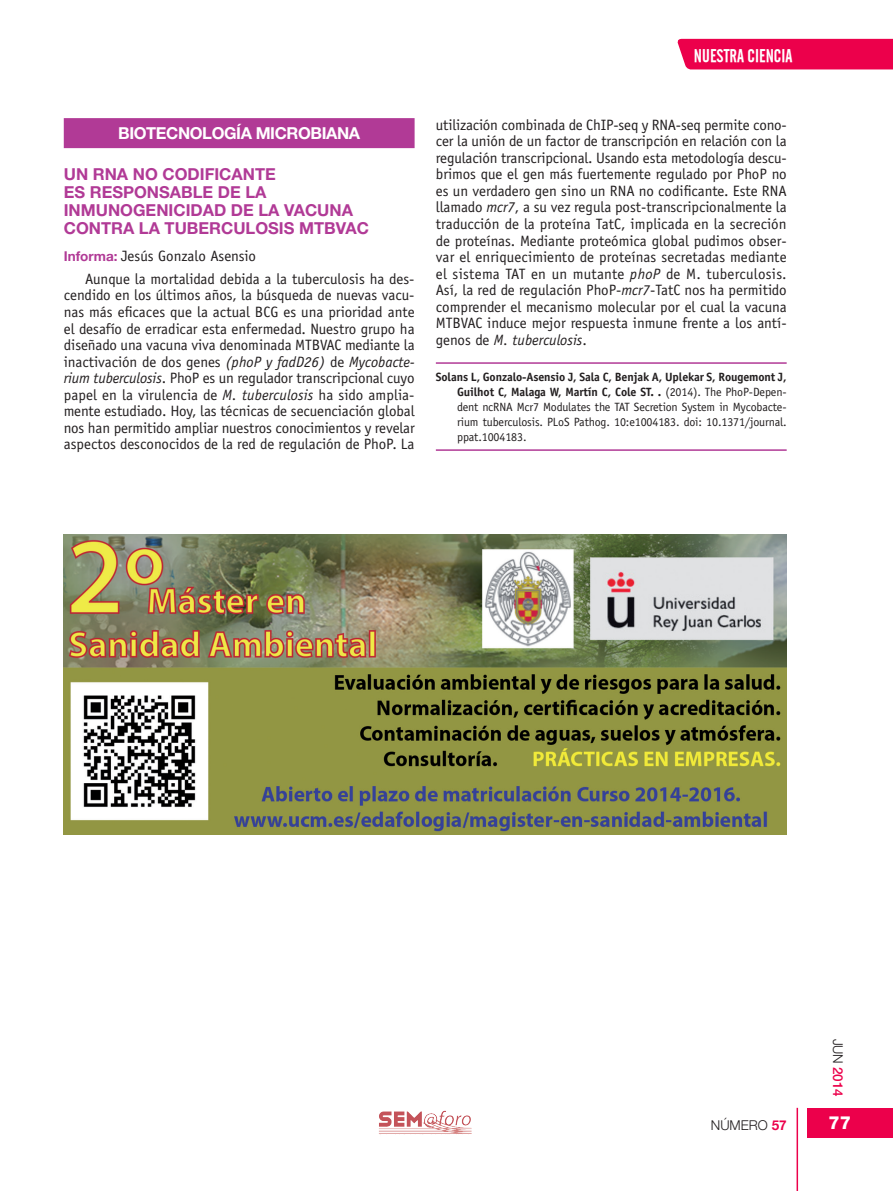
<style>
.page{position:relative;width:893px;height:1191px;background:#fff}
.page>*{position:absolute;margin:0;border:0;box-sizing:border-box;transform-origin:0 0}
.t1{font:18px "Cafeta";color:#fff}
.t2{font:800 18px "Helvetica Neue LT Std";color:#fff}
.TIT2{font:700 16.5px/18px "Helvetica Neue LT Std";color:#b13a96}
.TIT1{font:700 16.5px "Helvetica Neue LT Std";letter-spacing:-.025em;color:#fff}
._01_TEXTO{font:15px/16.5px "Officina Sans Std";color:#231f20;text-align:justify}
._03_TXT_AUTOR_DIRECT{font:15px "Officina Sans Std";color:#231f20}
.t3{font:300 13.5px "Helvetica Neue";color:#231f20}
.t4{font:500 13.5px "Helvetica Neue";color:#ec004b}
.BIBLIOGRAFÍA{font:12px/15px "Officina Sans Std";letter-spacing:-.01em;color:#231f20;text-align:justify}
.s1{font-family:"Helvetica Neue";font-weight:700;font-size:13.5px;color:#b13a96}
.s2{font-style:italic}
.s3{font-weight:700}
.s4{font-weight:300;color:#231f20}
.s5{font-weight:700;color:#ec004b}
</style>
<div class="page">
<div style="left:808px;top:1108px;width:85px;height:29px;background:#ec004b"></div>
<img style="left:423px;top:1111px;width:21px;height:12px">
<hr style="left:796px;top:1107px;width:2px;height:84px;background:#ec004b">
<div style="left:677px;top:39px;width:216px;height:30px;background:#ec004b"></div>
<div style="left:64px;top:118px;width:351px;height:30px;background:#b13a96"></div>
<img style="left:64px;top:535px;width:723px;height:299px">
<hr style="left:436px;top:362px;width:351px;height:2px;background:#b13a96">
<hr style="left:436px;top:449px;width:351px;height:2px;background:#b13a96">
<p class="t1" style="left:694px;top:46px;width:100px">NUESTRA CIENCIA</p>
<p class="TIT1" style="left:118px;top:123px;width:243px">BIOTECNOLOGÍA MICROBIANA</p>
<p class="TIT2" style="left:64px;top:165px;width:307px">UN RNA NO CODIFICANTE<br>ES RESPONSABLE DE LA<br>INMUNOGENICIDAD DE LA VACUNA<br>CONTRA LA TUBERCULOSIS MTBVAC</p>
<p class="_03_TXT_AUTOR_DIRECT" style="left:64px;top:247px;width:194px"><span class="s1">Informa:</span> Jesús Gonzalo Asensio</p>
<p class="_01_TEXTO" style="left:64px;top:271px;width:352px;text-indent:21px">Aunque la mortalidad debida a la tuberculosis ha des&shy;cendido en los últimos años, la búsqueda de nuevas vacu&shy;nas más eficaces que la actual BCG es una prioridad ante el desafío de erradicar esta enfermedad. Nuestro grupo ha diseñado una vacuna viva denominada MTBVAC mediante la inactivación de dos genes <span class="s2">(phoP y fadD26)</span> de <span class="s2">Mycobacte&shy;rium tuberculosis</span>. PhoP es un regulador transcripcional cuyo papel en la virulencia de <span class="s2">M. tuberculosis</span> ha sido amplia&shy;mente estudiado. Hoy, las técnicas de secuenciación global nos han permitido ampliar nuestros conocimientos y revelar aspectos desconocidos de la red de regulación de PhoP. La</p>
<p class="_01_TEXTO" style="left:436px;top:117px;width:352px">utilización combinada de ChIP-seq y RNA-seq permite cono&shy;cer la unión de un factor de transcripción en relación con la regulación transcripcional. Usando esta metodología descu&shy;brimos que el gen más fuertemente regulado por PhoP no es un verdadero gen sino un RNA no codificante. Este RNA llamado <span class="s2">mcr7</span>, a su vez regula post-transcripcionalmente la traducción de la proteína TatC, implicada en la secreción de proteínas. Mediante proteómica global pudimos obser&shy;var el enriquecimiento de proteínas secretadas mediante el sistema TAT en un mutante <span class="s2">phoP</span> de M. tuberculosis.<br>Así, la red de regulación PhoP-<span class="s2">mcr7</span>-TatC nos ha permitido comprender el mecanismo molecular por el cual la vacuna MTBVAC induce mejor respuesta inmune frente a los antí&shy;genos de <span class="s2">M. tuberculosis</span>.</p>
<p class="BIBLIOGRAFÍA" style="left:457px;top:369px;width:331px;text-indent:-21px"><span class="s3">Solans L, Gonzalo-Asensio J, Sala C, Benjak A, Uplekar S, Rougemont J, Guilhot C, Malaga W, Martín C, Cole ST. .</span> (2014). The PhoP-Depen&shy;dent ncRNA Mcr7 Modulates the TAT Secretion System in Mycobacte&shy;rium tuberculosis. PLoS Pathog. 10:e1004183. doi: 10.1371/journal. ppat.1004183.</p>
<p class="t4" style="left:846px;top:1038px;width:59px;rotate:90deg"><span class="s4">JUN</span> 2014</p>
<p class="t3" style="left:711px;top:1116px;width:77px">NÚMERO <span class="s5">57</span></p>
<p class="t2" style="left:828px;top:1112px;width:24px">77</p>
</div>
